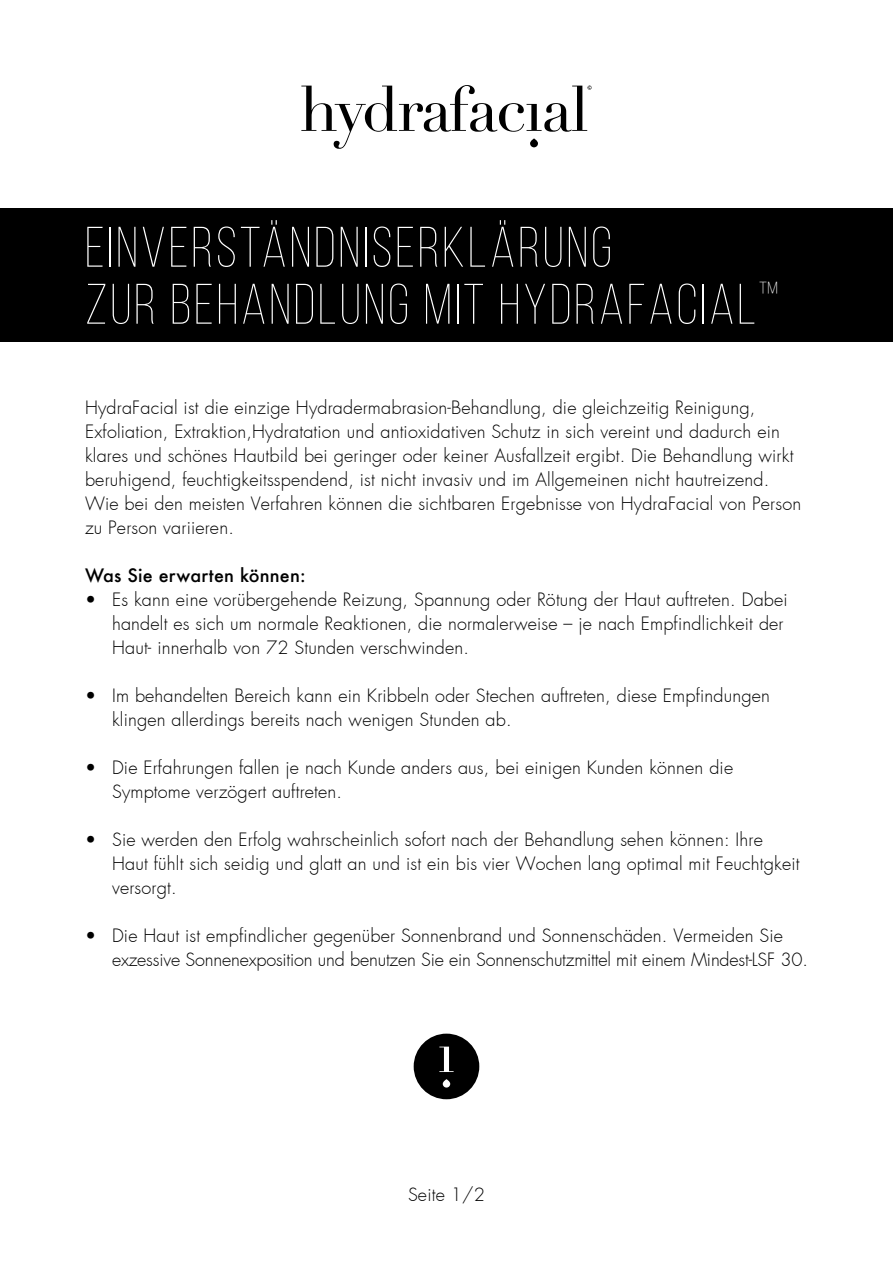
<style>
.page{position:relative;width:893px;height:1263px;background:#fff}
.page>*{position:absolute;margin:0;border:0;box-sizing:border-box;transform-origin:0 0}
.t1{font:300 57px/57px "Bebas Neue";letter-spacing:.05em;color:#fff}
.t2{font:300 18px/24px "Futura";letter-spacing:.01em;color:#000}
.t3{font:300 18px/24px "Futura";letter-spacing:-.01em;color:#000}
.t4{font:500 18px "Futura";letter-spacing:.01em;color:#000}
</style>
<div class="page">
<div style="left:0;top:208px;width:893px;height:133px;background:#000"></div>
<svg style="left:301px;top:85px;width:291px;height:64px"></svg>
<div style="left:530px;top:138px;width:8px;height:9px;background:#000;border-radius:50%"></div>
<div style="left:414px;top:1034px;width:65px;height:65px;background:#000;border-radius:50%"></div>
<svg style="left:439px;top:1046px;width:15px;height:26px"></svg>
<div style="left:443px;top:1079px;width:7px;height:8px;background:#fff;border-radius:50%"></div>
<h1 class="t1" style="left:85px;top:218px;width:695px">EINVERSTÄNDNISERKLÄRUNG<br>ZUR BEHANDLUNG MIT HYDRAFACIAL<sup>™</sup></h1>
<p class="t2" style="left:85px;top:396px;width:718px">HydraFacial ist die einzige Hydradermabrasion-Behandlung, die gleichzeitig Reinigung, Exfoliation, Extraktion,Hydratation und antioxidativen Schutz in sich vereint und dadurch ein klares und schönes Hautbild bei geringer oder keiner Ausfallzeit ergibt. Die Behandlung wirkt beruhigend, feuchtigkeitsspendend, ist nicht invasiv und im Allgemeinen nicht hautreizend.<br>Wie bei den meisten Verfahren können die sichtbaren Ergebnisse von HydraFacial von Person zu Person variieren.</p>
<p class="t4" style="left:85px;top:563px;width:222px">Was Sie erwarten können:</p>
<p class="t2" style="left:112px;top:588px;width:677px;text-indent:-27px">• Es kann eine vorübergehende Reizung, Spannung oder Rötung der Haut auftreten. Dabei handelt es sich um normale Reaktionen, die normalerweise – je nach Empfindlichkeit der<br>Haut- innerhalb von 72 Stunden verschwinden.</p>
<p class="t2" style="left:112px;top:684px;width:659px;text-indent:-27px">• Im behandelten Bereich kann ein Kribbeln oder Stechen auftreten, diese Empfindungen klingen allerdings bereits nach wenigen Stunden ab.</p>
<p class="t2" style="left:112px;top:756px;width:623px;text-indent:-27px">• Die Erfahrungen fallen je nach Kunde anders aus, bei einigen Kunden können die<br>Symptome verzögert auftreten.</p>
<p class="t2" style="left:112px;top:828px;width:689px;text-indent:-27px">• Sie werden den Erfolg wahrscheinlich sofort nach der Behandlung sehen können: Ihre<br>Haut fühlt sich seidig und glatt an und ist ein bis vier Wochen lang optimal mit Feuchtgkeit versorgt.</p>
<p class="t3" style="left:112px;top:924px;width:697px;text-indent:-27px">• Die Haut ist empfindlicher gegenüber Sonnenbrand und Sonnenschäden. Vermeiden Sie exzessive Sonnenexposition und benutzen Sie ein Sonnenschutzmittel mit einem Mindest-LSF 30.</p>
<p class="t2" style="left:408px;top:1182px;width:78px">Seite 1/2</p>
</div>
